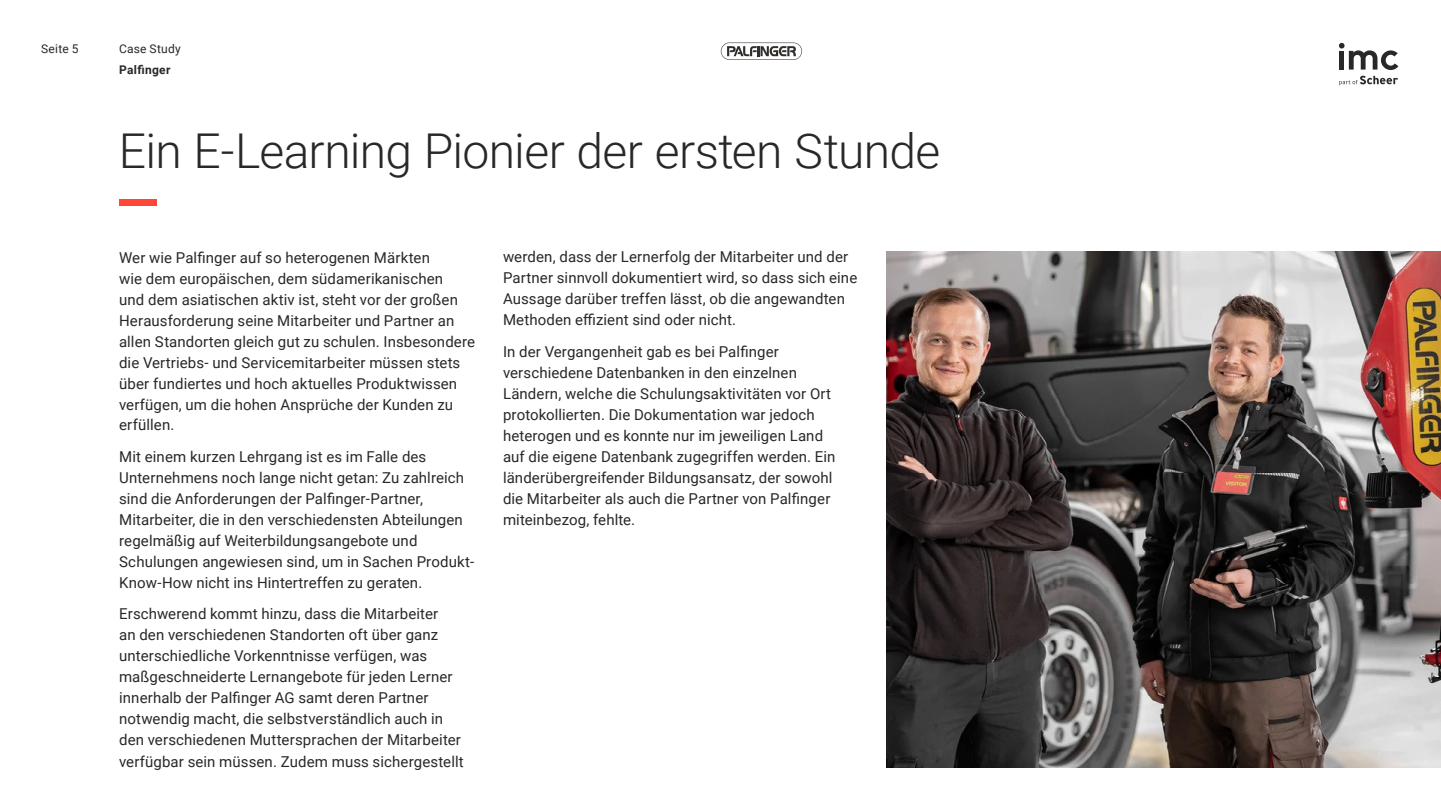
<style>
.page{position:relative;width:1441px;height:810px;background:#fff}
.page>*{position:absolute;margin:0;border:0;box-sizing:border-box;transform-origin:0 0}
.t1{font:84px "Roboto";color:#ff4637}
.t2{font:300 48px "Roboto";letter-spacing:-.015em;color:#282828}
.t3{font:15px/21px "Roboto";letter-spacing:.005em;color:#282828}
.t4{font:12px "Roboto";letter-spacing:.02em;color:#282828}
.t5{font:700 12px "Roboto";letter-spacing:.025em;color:#282828}
</style>
<div class="page">
<svg style="left:1339px;top:76px;width:58px;height:9px"></svg>
<svg style="left:1339px;top:43px;width:59px;height:27px"></svg>
<svg style="left:720px;top:43px;width:82px;height:17px"></svg>
<img style="left:886px;top:252px;width:554px;height:516px">
<p class="t4" style="left:41px;top:40px;width:39px">Seite 5</p>
<p class="t4" style="left:119px;top:40px;width:63px">Case Study</p>
<p class="t5" style="left:119px;top:61px;width:53px">Palfinger</p>
<h2 class="t2" style="left:119px;top:117px;width:823px">Ein E-Learning Pionier der ersten Stunde</h2>
<h1 class="t1" style="left:119px;top:111px;width:39px">_</h1>
<p class="t3" style="left:119px;top:246px;width:357px">Wer wie Palfinger auf so heterogenen Märkten<br>wie dem europäischen, dem südamerikanischen<br>und dem asiatischen aktiv ist, steht vor der großen Herausforderung seine Mitarbeiter und Partner an allen Standorten gleich gut zu schulen. Insbesondere die Vertriebs- und Servicemitarbeiter müssen stets über fundiertes und hoch aktuelles Produktwissen verfügen, um die hohen Ansprüche der Kunden zu erfüllen.</p>
<p class="t3" style="left:119px;top:446px;width:356px">Mit einem kurzen Lehrgang ist es im Falle des Unternehmens noch lange nicht getan: Zu zahlreich sind die Anforderungen der Palfinger-Partner, Mitarbeiter, die in den verschiedensten Abteilungen regelmäßig auf Weiterbildungsangebote und Schulungen angewiesen sind, um in Sachen Produkt-Know-How nicht ins Hintertreffen zu geraten.</p>
<p class="t3" style="left:119px;top:603px;width:346px">Erschwerend kommt hinzu, dass die Mitarbeiter<br>an den verschiedenen Standorten oft über ganz unterschiedliche Vorkenntnisse verfügen, was maßgeschneiderte Lernangebote für jeden Lerner innerhalb der Palfinger AG samt deren Partner notwendig macht, die selbstverständlich auch in den verschiedenen Muttersprachen der Mitarbeiter verfügbar sein müssen. Zudem muss sichergestellt</p>
<p class="t3" style="left:503px;top:246px;width:356px">werden, dass der Lernerfolg der Mitarbeiter und der Partner sinnvoll dokumentiert wird, so dass sich eine Aussage darüber treffen lässt, ob die angewandten Methoden effizient sind oder nicht.</p>
<p class="t3" style="left:503px;top:341px;width:334px">In der Vergangenheit gab es bei Palfinger verschiedene Datenbanken in den einzelnen Ländern, welche die Schulungsaktivitäten vor Ort protokollierten. Die Dokumentation war jedoch heterogen und es konnte nur im jeweiligen Land auf die eigene Datenbank zugegriffen werden. Ein länderübergreifender Bildungsansatz, der sowohl die Mitarbeiter als auch die Partner von Palfinger miteinbezog, fehlte.</p>
</div>
